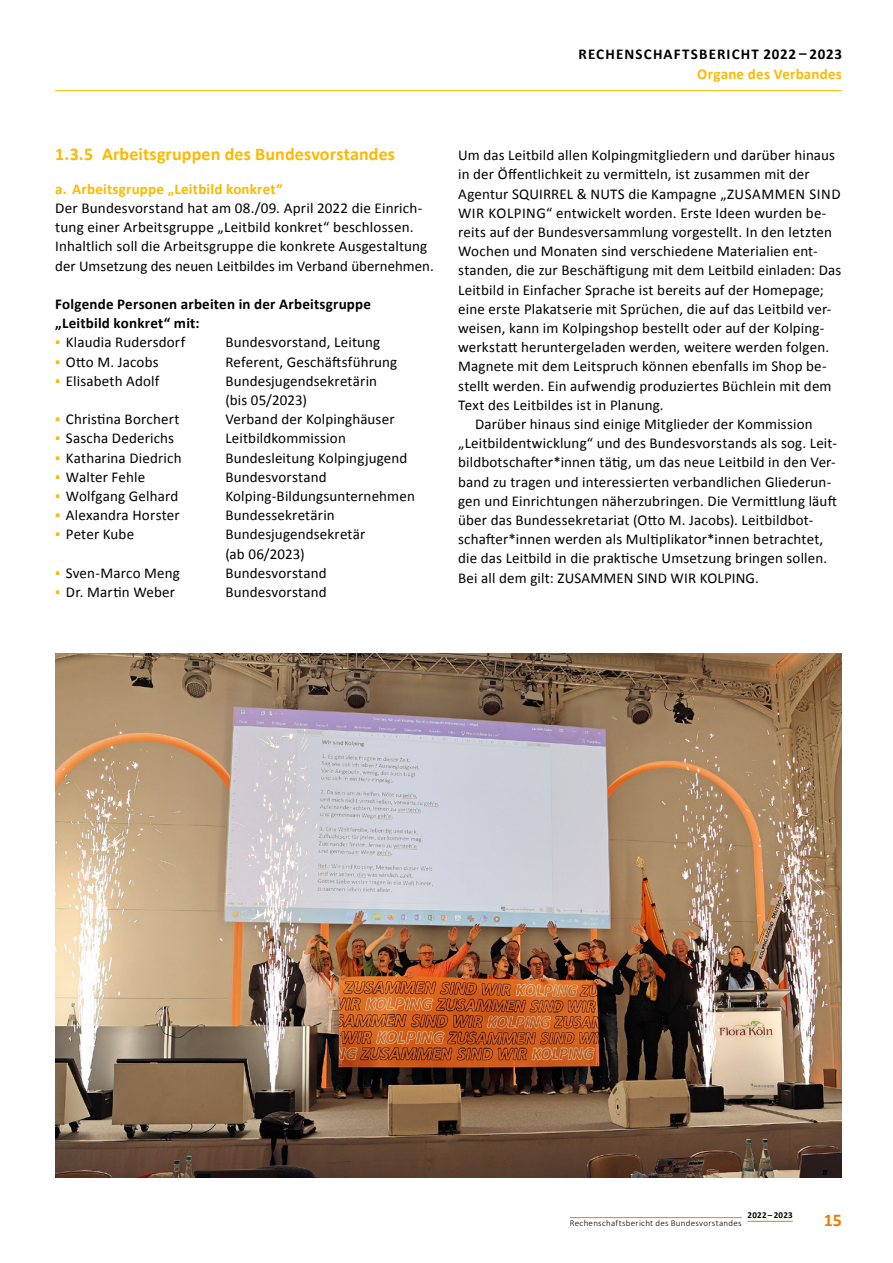
<style>
.page{position:relative;width:893px;height:1263px;background:#fff}
.page>*{position:absolute;margin:0;border:0;box-sizing:border-box;transform-origin:0 0}
.du_Headline_bold_12_pt_farbig_gelb{font:700 18px "Calibri";letter-spacing:.005em;color:#fbb900}
.t1{font:700 18px "Calibri";color:#ef7c00}
.du_Fließtext_regular{font:15px/19.2px "Calibri";letter-spacing:.01em;color:#000}
.du_Fließtext_regular-2{font:700 15px/19.2px "Calibri";letter-spacing:.015em;color:#000}
.du_Fließtext_orange_bold{font:700 15px "Calibri";letter-spacing:.015em;color:#fbb900}
.Untertitel_20pt_ZAB_22pt_bold_tiefschwar{font:700 15px "Calibri";letter-spacing:.075em;color:#000}
.Untertitel_20pt_ZAB_22pt_bold_tiefschwar-2{font:700 15px "Calibri";letter-spacing:.015em;color:#fbb900}
.t2{font:300 9px "Calibri";letter-spacing:.03em;color:#000}
.t3{font:700 9px "Calibri";letter-spacing:.03em;color:#000}
.s1{color:#fbb900}
</style>
<div class="page">
<hr style="left:570px;top:1217px;width:172px;height:1px;background:#ef7c00">
<hr style="left:747px;top:1221px;width:46px;height:1px;background:#ef7c00">
<hr style="left:55px;top:90px;width:787px;height:1px;background:#fbb900">
<img style="left:55px;top:653px;width:787px;height:525px">
<p class="Untertitel_20pt_ZAB_22pt_bold_tiefschwar" style="left:578px;top:44px;width:265px">RECHENSCHAFTSBERICHT 2022 – 2023</p>
<p class="Untertitel_20pt_ZAB_22pt_bold_tiefschwar-2" style="left:697px;top:63px;width:146px">Organe des Verbandes</p>
<p class="du_Headline_bold_12_pt_farbig_gelb" style="left:55px;top:141px;width:341px">1.3.5 Arbeitsgruppen des Bundesvorstandes</p>
<p class="du_Fließtext_orange_bold" style="left:55px;top:178px;width:229px">a. Arbeitsgruppe „Leitbild konkret“</p>
<p class="du_Fließtext_regular" style="left:55px;top:198px;width:380px">Der Bundesvorstand hat am 08./09. April 2022 die Einrich&shy;tung einer Arbeitsgruppe „Leitbild konkret“ beschlossen.<br>Inhaltlich soll die Arbeitsgruppe die konkrete Ausgestaltung der Umsetzung des neuen Leitbildes im Verband übernehmen.</p>
<p class="du_Fließtext_regular-2" style="left:55px;top:294px;width:317px">Folgende Personen arbeiten in der Arbeitsgruppe „Leitbild konkret“ mit:</p>
<p class="du_Fließtext_regular" style="left:55px;top:332px;width:132px"><span class="s1">▪</span> Klaudia Rudersdorf</p>
<p class="du_Fließtext_regular" style="left:225px;top:332px;width:156px">Bundesvorstand, Leitung</p>
<p class="du_Fließtext_regular" style="left:55px;top:352px;width:105px"><span class="s1">▪</span> Otto M. Jacobs</p>
<p class="du_Fließtext_regular" style="left:225px;top:352px;width:173px">Referent, Geschäftsführung</p>
<p class="du_Fließtext_regular" style="left:55px;top:371px;width:106px"><span class="s1">▪</span> Elisabeth Adolf</p>
<p class="du_Fließtext_regular" style="left:225px;top:371px;width:153px">Bundesjugendsekretärin (bis 05/2023)</p>
<p class="du_Fließtext_regular" style="left:55px;top:409px;width:126px"><span class="s1">▪</span> Christina Borchert</p>
<p class="du_Fließtext_regular" style="left:225px;top:409px;width:171px">Verband der Kolpinghäuser</p>
<p class="du_Fließtext_regular" style="left:55px;top:428px;width:120px"><span class="s1">▪</span> Sascha Dederichs</p>
<p class="du_Fließtext_regular" style="left:225px;top:428px;width:122px">Leitbildkommission</p>
<p class="du_Fließtext_regular" style="left:55px;top:448px;width:128px"><span class="s1">▪</span> Katharina Diedrich</p>
<p class="du_Fließtext_regular" style="left:225px;top:448px;width:184px">Bundesleitung Kolpingjugend</p>
<p class="du_Fließtext_regular" style="left:55px;top:467px;width:92px"><span class="s1">▪</span> Walter Fehle</p>
<p class="du_Fließtext_regular" style="left:225px;top:467px;width:103px">Bundesvorstand</p>
<p class="du_Fließtext_regular" style="left:55px;top:486px;width:125px"><span class="s1">▪</span> Wolfgang Gelhard</p>
<p class="du_Fließtext_regular" style="left:225px;top:486px;width:191px">Kolping-Bildungsunternehmen</p>
<p class="du_Fließtext_regular" style="left:55px;top:505px;width:126px"><span class="s1">▪</span> Alexandra Horster</p>
<p class="du_Fließtext_regular" style="left:225px;top:505px;width:111px">Bundessekretärin</p>
<p class="du_Fließtext_regular" style="left:55px;top:524px;width:80px"><span class="s1">▪</span> Peter Kube</p>
<p class="du_Fließtext_regular" style="left:225px;top:524px;width:142px">Bundesjugendsekretär (ab 06/2023)</p>
<p class="du_Fließtext_regular" style="left:55px;top:563px;width:126px"><span class="s1">▪</span> Sven-Marco Meng</p>
<p class="du_Fließtext_regular" style="left:225px;top:563px;width:103px">Bundesvorstand</p>
<p class="du_Fließtext_regular" style="left:55px;top:582px;width:121px"><span class="s1">▪</span> Dr. Martin Weber</p>
<p class="du_Fließtext_regular" style="left:225px;top:582px;width:103px">Bundesvorstand</p>
<p class="du_Fließtext_regular" style="left:458px;top:145px;width:385px">Um das Leitbild allen Kolpingmitgliedern und darüber hinaus in der Öffentlichkeit zu vermitteln, ist zusammen mit der Agentur SQUIRREL &amp; NUTS die Kampagne „ZUSAMMEN SIND WIR KOLPING“ entwickelt worden. Erste Ideen wurden be&shy;reits auf der Bundesversammlung vorgestellt. In den letzten Wochen und Monaten sind verschiedene Materialien ent&shy;standen, die zur Beschäftigung mit dem Leitbild einladen: Das Leitbild in Einfacher Sprache ist bereits auf der Homepage; eine erste Plakatserie mit Sprüchen, die auf das Leitbild ver&shy;weisen, kann im Kolpingshop bestellt oder auf der Kolping&shy;werkstatt heruntergeladen werden, weitere werden folgen.<br>Magnete mit dem Leitspruch können ebenfalls im Shop be&shy;stellt werden. Ein aufwendig produziertes Büchlein mit dem Text des Leitbildes ist in Planung.</p>
<p class="du_Fließtext_regular" style="left:458px;top:414px;width:380px;text-indent:17px">Darüber hinaus sind einige Mitglieder der Kommission „Leitbildentwicklung“ und des Bundesvorstands als sog. Leit&shy;bildbotschafter*innen tätig, um das neue Leitbild in den Ver&shy;band zu tragen und interessierten verbandlichen Gliederun&shy;gen und Einrichtungen näherzubringen. Die Vermittlung läuft über das Bundessekretariat (Otto M. Jacobs). Leitbildbot&shy;schafter*innen werden als Multiplikator*innen betrachtet, die das Leitbild in die praktische Umsetzung bringen sollen.<br>Bei all dem gilt: ZUSAMMEN SIND WIR KOLPING.</p>
<p class="t3" style="left:747px;top:1209px;width:47px">2022 – 2023</p>
<p class="t2" style="left:570px;top:1217px;width:173px">Rechenschaftsbericht des Bundesvorstandes</p>
<p class="t1" style="left:824px;top:1207px;width:20px">15</p>
</div>
